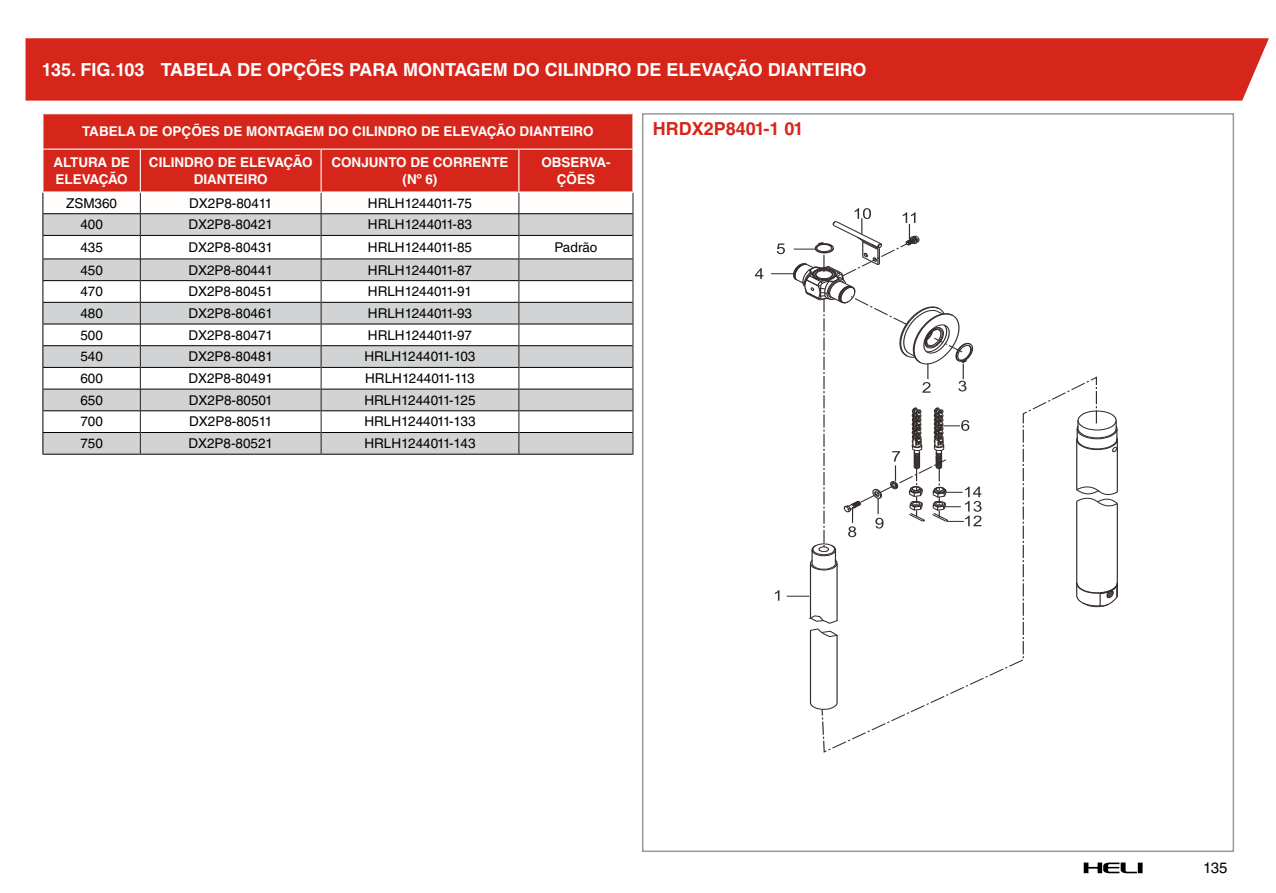
<style>
.page{position:relative;width:1276px;height:893px;background:#fff}
.page>*{position:absolute;margin:0;border:0;box-sizing:border-box;transform-origin:0 0}
.t1{font:700 18px "Helvetica LT Std";color:#fffefd}
.t2{font:700 18px "Helvetica LT Std";color:#d6261b}
.t3{font:15px "Helvetica LT Std";color:#000}
.t4{font:13.5px "Helvetica LT Std";color:#000}
.t5{font:700 13.5px/16.2px "Helvetica LT Std";color:#fffefd;text-align:center}
</style>
<div class="page">
<div style="left:26px;top:38px;width:1243px;height:63px;background:#d6261b"></div>
<svg style="left:1083px;top:862px;width:59px;height:11px"></svg>
<div style="left:43px;top:114px;width:589px;height:77px;background:#d6261b"></div>
<hr style="left:43px;top:454px;width:97px;height:1px;background:#000">
<hr style="left:140px;top:454px;width:181px;height:1px;background:#000">
<hr style="left:321px;top:454px;width:198px;height:1px;background:#000">
<hr style="left:519px;top:454px;width:114px;height:1px;background:#000">
<hr style="left:140px;top:150px;width:1px;height:41px;background:#fffefd">
<hr style="left:320px;top:150px;width:2px;height:41px;background:#fffefd">
<hr style="left:518px;top:150px;width:1px;height:41px;background:#fffefd">
<svg style="left:43px;top:193px;width:590px;height:261px"></svg>
<hr style="left:43px;top:213px;width:97px;height:1px;background:#000">
<hr style="left:140px;top:213px;width:181px;height:1px;background:#000">
<hr style="left:321px;top:213px;width:198px;height:1px;background:#000">
<hr style="left:519px;top:213px;width:113px;height:1px;background:#000">
<hr style="left:42px;top:149px;width:98px;height:1px;background:#fffefd">
<hr style="left:140px;top:149px;width:181px;height:1px;background:#fffefd">
<hr style="left:321px;top:149px;width:198px;height:1px;background:#fffefd">
<hr style="left:519px;top:149px;width:114px;height:1px;background:#fffefd">
<svg style="left:755px;top:268px;width:8px;height:11px"></svg>
<svg style="left:1097px;top:410px;width:21px;height:198px"></svg>
<svg style="left:821px;top:376px;width:276px;height:377px"></svg>
<svg style="left:771px;top:208px;width:210px;height:502px"></svg>
<h1 class="t1" style="left:42px;top:59px;width:826px">135. FIG.103 TABELA DE OPÇÕES PARA MONTAGEM DO CILINDRO DE ELEVAÇÃO DIANTEIRO</h1>
<p class="t5" style="left:82px;top:123px;width:513px">TABELA DE OPÇÕES DE MONTAGEM DO CILINDRO DE ELEVAÇÃO DIANTEIRO</p>
<p class="t5" style="left:53px;top:154px;width:78px;text-align:left">ALTURA DE<br>ELEVAÇÃO</p>
<p class="t5" style="left:149px;top:154px;width:165px">CILINDRO DE ELEVAÇÃO<br>DIANTEIRO</p>
<p class="t5" style="left:331px;top:154px;width:179px">CONJUNTO DE CORRENTE (Nº 6)</p>
<p class="t5" style="left:541px;top:154px;width:71px">OBSERVA-<br>ÇÕES</p>
<p class="t4" style="left:66px;top:195px;width:53px">ZSM360</p>
<p class="t4" style="left:189px;top:195px;width:85px">DX2P8-80411</p>
<p class="t4" style="left:368px;top:195px;width:106px">HRLH1244011-75</p>
<p class="t4" style="left:80px;top:217px;width:24px">400</p>
<p class="t4" style="left:188px;top:217px;width:86px">DX2P8-80421</p>
<p class="t4" style="left:368px;top:217px;width:106px">HRLH1244011-83</p>
<p class="t4" style="left:80px;top:239px;width:24px">435</p>
<p class="t4" style="left:188px;top:239px;width:86px">DX2P8-80431</p>
<p class="t4" style="left:368px;top:239px;width:106px">HRLH1244011-85</p>
<p class="t4" style="left:554px;top:239px;width:44px">Padrão</p>
<p class="t4" style="left:80px;top:262px;width:24px">450</p>
<p class="t4" style="left:188px;top:262px;width:86px">DX2P8-80441</p>
<p class="t4" style="left:368px;top:262px;width:106px">HRLH1244011-87</p>
<p class="t4" style="left:80px;top:284px;width:24px">470</p>
<p class="t4" style="left:188px;top:284px;width:86px">DX2P8-80451</p>
<p class="t4" style="left:368px;top:284px;width:106px">HRLH1244011-91</p>
<p class="t4" style="left:80px;top:305px;width:24px">480</p>
<p class="t4" style="left:188px;top:305px;width:86px">DX2P8-80461</p>
<p class="t4" style="left:368px;top:305px;width:106px">HRLH1244011-93</p>
<p class="t4" style="left:80px;top:327px;width:24px">500</p>
<p class="t4" style="left:188px;top:327px;width:86px">DX2P8-80471</p>
<p class="t4" style="left:368px;top:327px;width:106px">HRLH1244011-97</p>
<p class="t4" style="left:80px;top:349px;width:24px">540</p>
<p class="t4" style="left:188px;top:349px;width:86px">DX2P8-80481</p>
<p class="t4" style="left:364px;top:349px;width:112px">HRLH1244011-103</p>
<p class="t4" style="left:80px;top:370px;width:24px">600</p>
<p class="t4" style="left:188px;top:370px;width:86px">DX2P8-80491</p>
<p class="t4" style="left:365px;top:370px;width:111px">HRLH1244011-113</p>
<p class="t4" style="left:80px;top:392px;width:24px">650</p>
<p class="t4" style="left:189px;top:392px;width:85px">DX2P8-80501</p>
<p class="t4" style="left:364px;top:392px;width:113px">HRLH1244011-125</p>
<p class="t4" style="left:80px;top:414px;width:24px">700</p>
<p class="t4" style="left:189px;top:414px;width:85px">DX2P8-80511</p>
<p class="t4" style="left:364px;top:414px;width:113px">HRLH1244011-133</p>
<p class="t4" style="left:80px;top:436px;width:24px">750</p>
<p class="t4" style="left:188px;top:436px;width:86px">DX2P8-80521</p>
<p class="t4" style="left:364px;top:436px;width:113px">HRLH1244011-143</p>
<h1 class="t2" style="left:653px;top:118px;width:152px">HRDX2P8401-1 01</h1>
<p class="t3" style="left:1203px;top:859px;width:26px">135</p>
</div>
